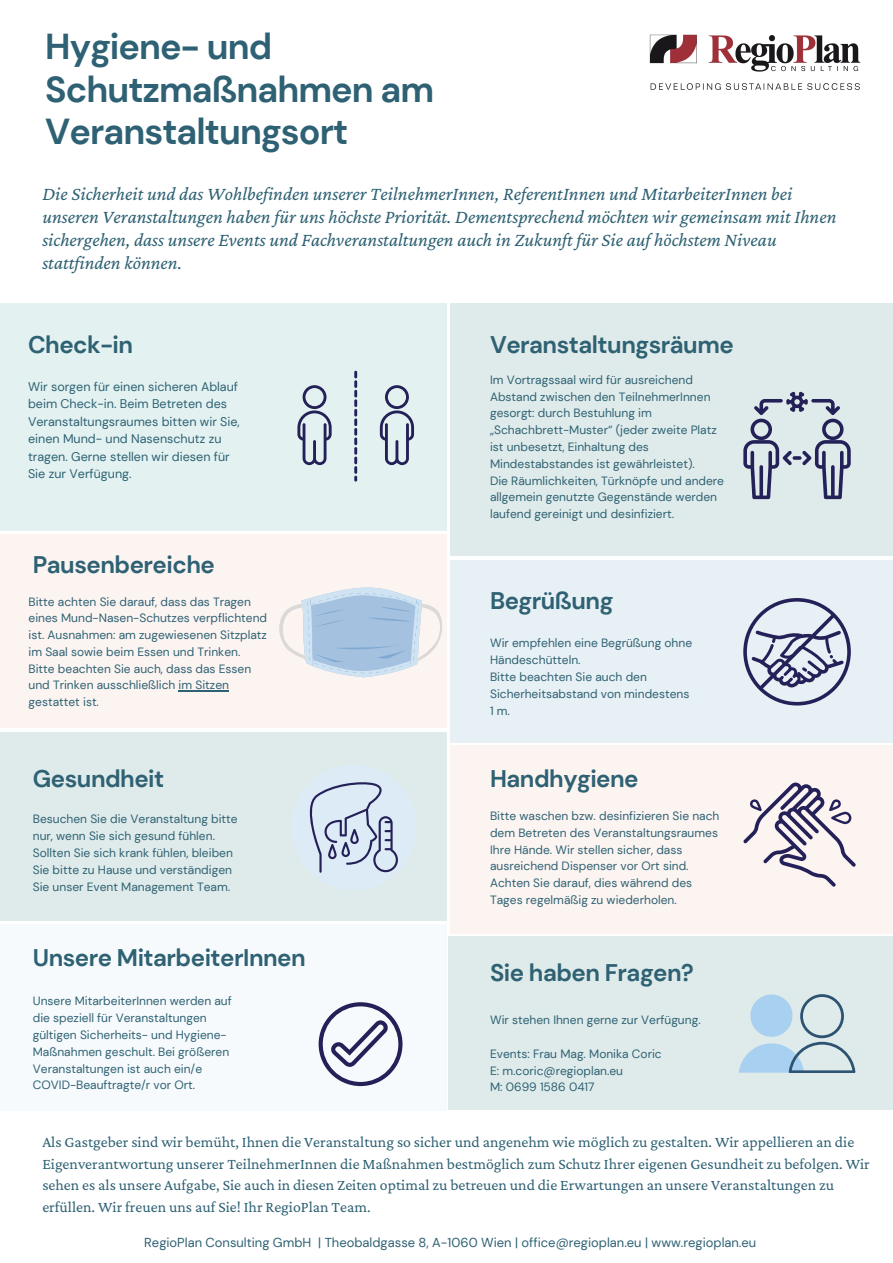
<style>
.page{position:relative;width:893px;height:1263px;background:#fff}
.page>*{position:absolute;margin:0;border:0;box-sizing:border-box;transform-origin:0 0}
.t1{font:700 36px/42.9px "DM Sans";letter-spacing:-.025em;color:#2e6173}
.t2{font:700 24px "DM Sans";letter-spacing:-.02em;color:#2e6173}
.t3{font:italic 19.35px/23px "Crimson Pro";color:#2e6173}
.t4{font:15.75px/21.9px "Crimson Pro";color:#2e6173}
.t5{font:12.98px "DM Sans";color:#2e6173}
.t6{font:12.52px/17.5px "DM Sans";color:#2e6173}
.t7{font:12px/16.8px "DM Sans";color:#2e6173}
</style>
<div class="page">
<div style="left:0;top:534px;width:447px;height:194px;background:#fcf4f1"></div>
<div style="left:450px;top:304px;width:443px;height:252px;background:#dfebea"></div>
<div style="left:450px;top:560px;width:443px;height:182px;background:#e7f0f4"></div>
<div style="left:0;top:732px;width:447px;height:189px;background:#dfebea"></div>
<div style="left:450px;top:746px;width:443px;height:188px;background:#fcf4f1"></div>
<div style="left:0;top:304px;width:447px;height:227px;background:#e3f2f1"></div>
<svg style="left:279px;top:587px;width:163px;height:90px"></svg>
<svg style="left:354px;top:371px;width:3px;height:111px"></svg>
<svg style="left:380px;top:385px;width:34px;height:80px"></svg>
<svg style="left:297px;top:385px;width:35px;height:80px"></svg>
<svg style="left:743px;top:392px;width:107px;height:107px"></svg>
<svg style="left:743px;top:782px;width:113px;height:105px"></svg>
<div style="left:291px;top:765px;width:126px;height:125px;background:#ddebf6;border-radius:50%"></div>
<svg style="left:309px;top:782px;width:89px;height:91px"></svg>
<div style="left:0;top:924px;width:447px;height:186px;background:#f6fafc"></div>
<svg style="left:319px;top:1002px;width:83px;height:84px"></svg>
<img style="left:649px;top:34px;width:212px;height:56px">
<svg style="left:743px;top:598px;width:108px;height:107px"></svg>
<div style="left:449px;top:937px;width:444px;height:173px;background:#dfebea"></div>
<svg style="left:739px;top:994px;width:116px;height:79px"></svg>
<hr style="left:179px;top:690px;width:50px;height:1px;background:#2e6173">
<h1 class="t1" style="left:45px;top:25px;width:390px">Hygiene- und<br>Schutzmaßnahmen am<br>Veranstaltungsort</h1>
<p class="t3" style="left:42px;top:182px;width:795px">Die Sicherheit und das Wohlbefinden unserer TeilnehmerInnen, ReferentInnen und MitarbeiterInnen bei unseren Veranstaltungen haben für uns höchste Priorität. Dementsprechend möchten wir gemeinsam mit Ihnen sichergehen, dass unsere Events und Fachveranstaltungen auch in Zukunft für Sie auf höchstem Niveau stattfinden können.</p>
<h2 class="t2" style="left:28px;top:329px;width:106px">Check-in</h2>
<p class="t6" style="left:28px;top:378px;width:213px">Wir sorgen für einen sicheren Ablauf beim Check-in. Beim Betreten des<br>Veranstaltungsraumes bitten wir Sie, einen Mund- und Nasenschutz zu tragen. Gerne stellen wir diesen für<br>Sie zur Verfügung.</p>
<h2 class="t2" style="left:33px;top:549px;width:183px">Pausenbereiche</h2>
<p class="t7" style="left:29px;top:593px;width:240px">Bitte achten Sie darauf, dass das Tragen eines Mund-Nasen-Schutzes verpflichtend ist. Ausnahmen: am zugewiesenen Sitzplatz im Saal sowie beim Essen und Trinken.<br>Bitte beachten Sie auch, dass das Essen und Trinken ausschließlich im Sitzen gestattet ist.</p>
<h2 class="t2" style="left:33px;top:763px;width:133px">Gesundheit</h2>
<p class="t7" style="left:33px;top:811px;width:206px">Besuchen Sie die Veranstaltung bitte nur, wenn Sie sich gesund fühlen.<br>Sollten Sie sich krank fühlen, bleiben Sie bitte zu Hause und verständigen Sie unser Event Management Team.</p>
<h2 class="t2" style="left:33px;top:942px;width:274px">Unsere MitarbeiterInnen</h2>
<p class="t7" style="left:33px;top:993px;width:200px">Unsere MitarbeiterInnen werden auf die speziell für Veranstaltungen gültigen Sicherheits- und Hygiene-Maßnahmen geschult. Bei größeren Veranstaltungen ist auch ein/e COVID-Beauftragte/r vor Ort.</p>
<h2 class="t2" style="left:490px;top:329px;width:245px">Veranstaltungsräume</h2>
<p class="t7" style="left:490px;top:371px;width:236px">Im Vortragssaal wird für ausreichend Abstand zwischen den TeilnehmerInnen gesorgt: durch Bestuhlung im „Schachbrett-Muster“ (jeder zweite Platz ist unbesetzt, Einhaltung des Mindestabstandes ist gewährleistet).<br>Die Räumlichkeiten, Türknöpfe und andere allgemein genutzte Gegenstände werden laufend gereinigt und desinfiziert.</p>
<h2 class="t2" style="left:490px;top:585px;width:125px">Begrüßung</h2>
<p class="t7" style="left:490px;top:635px;width:204px">Wir empfehlen eine Begrüßung ohne<br>Händeschütteln.<br>Bitte beachten Sie auch den<br>Sicherheitsabstand von mindestens<br>1 m.</p>
<h2 class="t2" style="left:490px;top:763px;width:150px">Handhygiene</h2>
<p class="t7" style="left:490px;top:807px;width:231px">Bitte waschen bzw. desinfizieren Sie nach dem Betreten des Veranstaltungsraumes Ihre Hände. Wir stellen sicher, dass ausreichend Dispenser vor Ort sind.<br>Achten Sie darauf, dies während des Tages regelmäßig zu wiederholen.</p>
<h2 class="t2" style="left:490px;top:957px;width:205px">Sie haben Fragen?</h2>
<p class="t7" style="left:490px;top:1012px;width:212px">Wir stehen Ihnen gerne zur Verfügung.</p>
<p class="t7" style="left:490px;top:1045px;width:173px">Events: Frau Mag. Monika Coric<br>E: m.coric@regioplan.eu<br>M: 0699 1586 0417</p>
<p class="t4" style="left:42px;top:1130px;width:829px">Als Gastgeber sind wir bemüht, Ihnen die Veranstaltung so sicher und angenehm wie möglich zu gestalten. Wir appellieren an die Eigenverantwortung unserer TeilnehmerInnen die Maßnahmen bestmöglich zum Schutz Ihrer eigenen Gesundheit zu befolgen. Wir sehen es als unsere Aufgabe, Sie auch in diesen Zeiten optimal zu betreuen und die Erwartungen an unsere Veranstaltungen zu erfüllen. Wir freuen uns auf Sie! Ihr RegioPlan Team.</p>
<p class="t5" style="left:144px;top:1234px;width:613px">RegioPlan Consulting GmbH | Theobaldgasse 8, A-1060 Wien | office@regioplan.eu | www.regioplan.eu</p>
</div>
